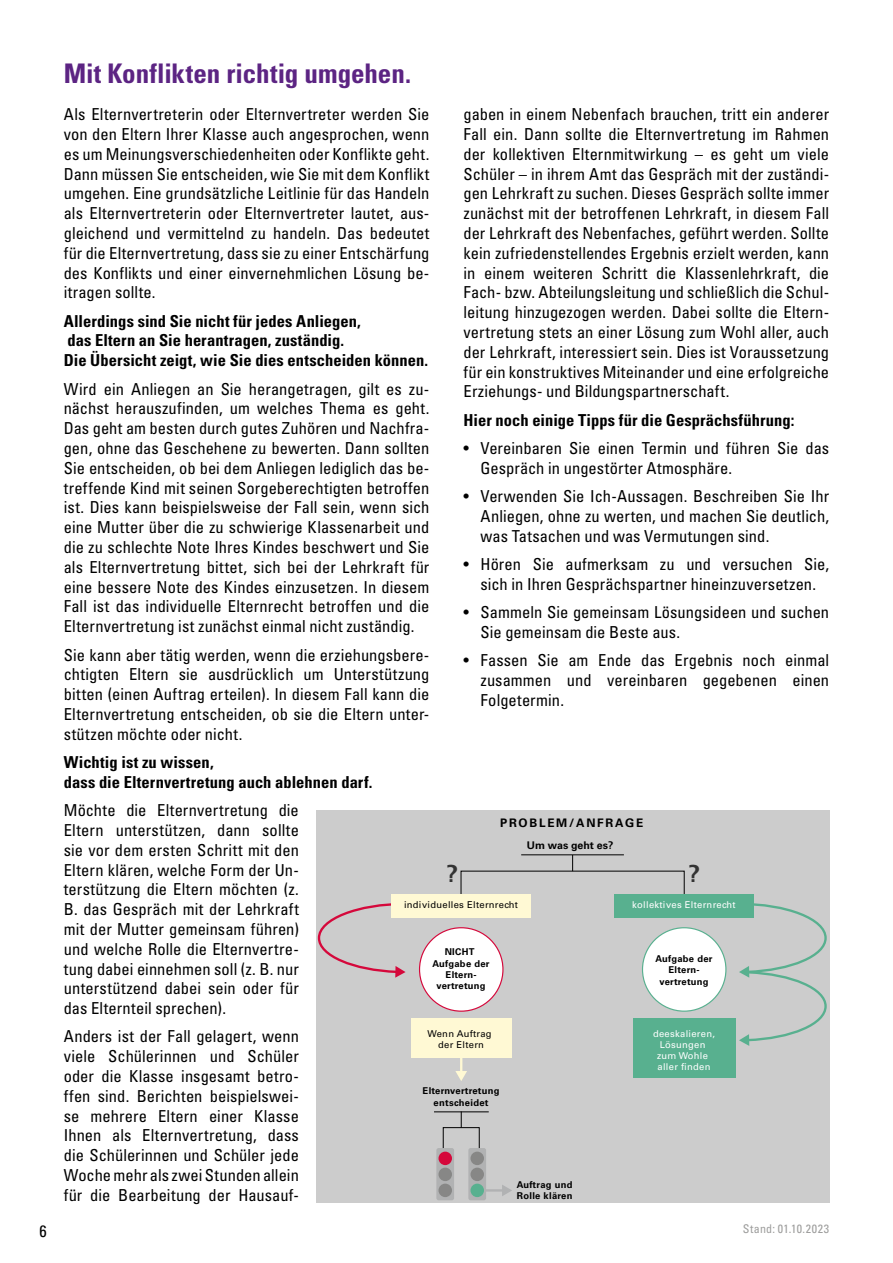
<style>
.page{position:relative;width:893px;height:1263px;background:#fff}
.page>*{position:absolute;margin:0;border:0;box-sizing:border-box;transform-origin:0 0}
.t1{font:700 condensed 27px "Univers LT Std";color:#5c2483}
.t2{font:700 23.55px "Univers LT Std";color:#333}
.t3{font:condensed 16.5px/19.8px "Univers LT Std";color:#000;text-align:justify}
.t4{font:700 condensed 16.5px/19.8px "Univers LT Std";letter-spacing:.005em;color:#000}
.t5{font:12.9px "Calibri";color:#020204}
.t6{font:condensed 12px "Univers LT Std";letter-spacing:.035em;color:#9d9d9c}
.t7{font:700 11.7px "Univers LT Std";letter-spacing:.15em;color:#000}
.t8{font:700 10.65px "Univers LT Std";color:#000}
.t9{font:700 9.45px/11.2px "Univers LT Std";letter-spacing:.03em;color:#000;text-align:center}
.t10{font:9.45px/11.2px "Univers LT Std";letter-spacing:.03em;color:#fff;text-align:center}
.t11{font:9.45px/11.2px "Univers LT Std";letter-spacing:.03em;color:#000;text-align:center}
</style>
<div class="page">
<div style="left:316px;top:810px;width:513px;height:392px;background:#ccc"></div>
<svg style="left:317px;top:903px;width:91px;height:75px"></svg>
<svg style="left:737px;top:903px;width:90px;height:143px"></svg>
<div style="left:420px;top:928px;width:83px;height:83px;background:#fff;border-radius:50%"></div>
<div style="left:391px;top:893px;width:140px;height:24px;background:#fff9d4"></div>
<div style="left:411px;top:1019px;width:100px;height:39px;background:#fff9d4"></div>
<hr style="left:460px;top:1053px;width:2px;height:20px;background:#fff9d4">
<svg style="left:455px;top:1071px;width:12px;height:10px"></svg>
<div style="left:642px;top:928px;width:84px;height:83px;background:#fff;border-radius:50%"></div>
<div style="left:614px;top:893px;width:140px;height:24px;background:#58b08f"></div>
<div style="left:633px;top:1019px;width:102px;height:59px;background:#58b08f"></div>
<hr style="left:484px;top:1189px;width:20px;height:2px;background:#b1b2b3">
<svg style="left:502px;top:1185px;width:10px;height:11px"></svg>
<svg style="left:572px;top:855px;width:1px;height:16px"></svg>
<hr style="left:521px;top:854px;width:103px;height:1px;background:#000">
<div style="left:443px;top:1127px;width:37px;height:28px;border:1px solid #000"></div>
<svg style="left:461px;top:1112px;width:1px;height:15px"></svg>
<hr style="left:434px;top:1111px;width:55px;height:1px;background:#000">
<div style="left:436px;top:1148px;width:18px;height:52px;background:#b1b2b3;border-radius:2px"></div>
<div style="left:438px;top:1151px;width:14px;height:14px;background:#d5083b;border-radius:50%"></div>
<div style="left:438px;top:1167px;width:14px;height:14px;background:#878786;border-radius:50%"></div>
<div style="left:438px;top:1183px;width:14px;height:14px;background:#878786;border-radius:50%"></div>
<div style="left:468px;top:1148px;width:18px;height:52px;background:#b1b2b3;border-radius:2px"></div>
<div style="left:470px;top:1151px;width:14px;height:14px;background:#878786;border-radius:50%"></div>
<div style="left:470px;top:1167px;width:14px;height:14px;background:#878786;border-radius:50%"></div>
<div style="left:470px;top:1183px;width:14px;height:14px;background:#58b08f;border-radius:50%"></div>
<h1 class="t1" style="left:64px;top:57px;width:349px">Mit Konflikten richtig umgehen.</h1>
<p class="t3" style="left:64px;top:104px;width:367px">Als Elternvertreterin oder Elternvertreter werden Sie von den Eltern Ihrer Klasse auch angesprochen, wenn es um Meinungsverschiedenheiten oder Konflikte geht.<br>Dann müssen Sie entscheiden, wie Sie mit dem Konflikt umgehen. Eine grundsätzliche Leitlinie für das Handeln als Elternvertreterin oder Elternvertreter lautet, aus&shy;gleichend und vermittelnd zu handeln. Das bedeutet für die Elternvertretung, dass sie zu einer Entschärfung des Konflikts und einer einvernehmlichen Lösung be&shy;itragen sollte.</p>
<p class="t4" style="left:64px;top:311px;width:366px">Allerdings sind Sie nicht für jedes Anliegen,<br>das Eltern an Sie herantragen, zuständig.<br>Die Übersicht zeigt, wie Sie dies entscheiden können.</p>
<p class="t3" style="left:64px;top:379px;width:367px">Wird ein Anliegen an Sie herangetragen, gilt es zu&shy;nächst herauszufinden, um welches Thema es geht.<br>Das geht am besten durch gutes Zuhören und Nachfra&shy;gen, ohne das Geschehene zu bewerten. Dann sollten Sie entscheiden, ob bei dem Anliegen lediglich das be&shy;treffende Kind mit seinen Sorgeberechtigten betroffen ist. Dies kann beispielsweise der Fall sein, wenn sich eine Mutter über die zu schwierige Klassenarbeit und die zu schlechte Note Ihres Kindes beschwert und Sie als Elternvertretung bittet, sich bei der Lehrkraft für eine bessere Note des Kindes einzusetzen. In diesem Fall ist das individuelle Elternrecht betroffen und die Elternvertretung ist zunächst einmal nicht zuständig.</p>
<p class="t3" style="left:64px;top:644px;width:367px">Sie kann aber tätig werden, wenn die erziehungsbere&shy;chtigten Eltern sie ausdrücklich um Unterstützung bitten (einen Auftrag erteilen). In diesem Fall kann die Elternvertretung entscheiden, ob sie die Eltern unter&shy;stützen möchte oder nicht.</p>
<p class="t4" style="left:64px;top:752px;width:310px">Wichtig ist zu wissen,<br>dass die Elternvertretung auch ablehnen darf.</p>
<p class="t3" style="left:64px;top:800px;width:237px">Möchte die Elternvertretung die Eltern unterstützen, dann sollte sie vor dem ersten Schritt mit den Eltern klären, welche Form der Un&shy;terstützung die Eltern möchten (z.<br>B. das Gespräch mit der Lehrkraft mit der Mutter gemeinsam führen) und welche Rolle die Elternvertre&shy;tung dabei einnehmen soll (z. B. nur unterstützend dabei sein oder für das Elternteil sprechen).</p>
<p class="t3" style="left:64px;top:1026px;width:237px">Anders ist der Fall gelagert, wenn viele Schülerinnen und Schüler oder die Klasse insgesamt betro&shy;ffen sind. Berichten beispielswei&shy;se mehrere Eltern einer Klasse Ihnen als Elternvertretung, dass die Schülerinnen und Schüler jede Woche mehr als zwei Stunden allein für die Bearbeitung der Hausauf-</p>
<p class="t3" style="left:463px;top:104px;width:367px">gaben in einem Nebenfach brauchen, tritt ein anderer Fall ein. Dann sollte die Elternvertretung im Rahmen der kollektiven Elternmitwirkung – es geht um viele Schüler – in ihrem Amt das Gespräch mit der zuständi&shy;gen Lehrkraft zu suchen. Dieses Gespräch sollte immer zunächst mit der betroffenen Lehrkraft, in diesem Fall der Lehrkraft des Nebenfaches, geführt werden. Sollte kein zufriedenstellendes Ergebnis erzielt werden, kann in einem weiteren Schritt die Klassenlehrkraft, die Fach- bzw. Abteilungsleitung und schließlich die Schul&shy;leitung hinzugezogen werden. Dabei sollte die Eltern&shy;vertretung stets an einer Lösung zum Wohl aller, auch der Lehrkraft, interessiert sein. Dies ist Voraussetzung für ein konstruktives Miteinander und eine erfolgreiche Erziehungs- und Bildungspartnerschaft.</p>
<p class="t4" style="left:463px;top:410px;width:333px">Hier noch einige Tipps für die Gesprächsführung:</p>
<p class="t3" style="left:480px;top:438px;width:350px;text-indent:-17px">• Vereinbaren Sie einen Termin und führen Sie das<br>Gespräch in ungestörter Atmosphäre.</p>
<p class="t3" style="left:480px;top:486px;width:350px;text-indent:-17px">• Verwenden Sie Ich-Aussagen. Beschreiben Sie Ihr Anliegen, ohne zu werten, und machen Sie deutlich, was Tatsachen und was Vermutungen sind.</p>
<p class="t3" style="left:463px;top:554px;width:367px;text-align:center">• Hören Sie aufmerksam zu und versuchen Sie, sich in Ihren Gesprächspartner hineinzuversetzen.</p>
<p class="t3" style="left:480px;top:602px;width:350px;text-indent:-17px">• Sammeln Sie gemeinsam Lösungsideen und suchen<br>Sie gemeinsam die Beste aus.</p>
<p class="t3" style="left:480px;top:650px;width:350px;text-indent:-17px">• Fassen Sie am Ende das Ergebnis noch einmal zusammen und vereinbaren gegebenen einen Folgetermin.</p>
<p class="t7" style="left:500px;top:816px;width:145px">PROBLEM/ANFRAGE</p>
<p class="t8" style="left:527px;top:839px;width:88px">Um was geht es?</p>
<h2 class="t2" style="left:446px;top:860px;width:13px">?</h2>
<h2 class="t2" style="left:688px;top:860px;width:13px">?</h2>
<p class="t10" style="left:632px;top:899px;width:105px">kollektives Elternrecht</p>
<p class="t11" style="left:404px;top:899px;width:116px">individuelles Elternrecht</p>
<p class="t9" style="left:433px;top:946px;width:59px">NICHT<br>Aufgabe der<br>Eltern&shy;vertretung</p>
<p class="t11" style="left:428px;top:1028px;width:66px">Wenn Auftrag der Eltern</p>
<p class="t9" style="left:423px;top:1085px;width:78px">Elternvertretung entscheidet</p>
<p class="t9" style="left:655px;top:953px;width:58px">Aufgabe der<br>Eltern&shy;vertretung</p>
<p class="t10" style="left:653px;top:1028px;width:64px">deeskalieren,<br>Lösungen zum Wohle aller finden</p>
<p class="t5" style="left:287px;top:1109px;width:6px">!</p>
<p class="t9" style="left:517px;top:1179px;width:57px;text-align:left">Auftrag und<br>Rolle klären</p>
<p class="t3" style="left:39px;top:1221px;width:9px">6</p>
<p class="t6" style="left:743px;top:1221px;width:88px">Stand: 01.10.2023</p>
</div>
